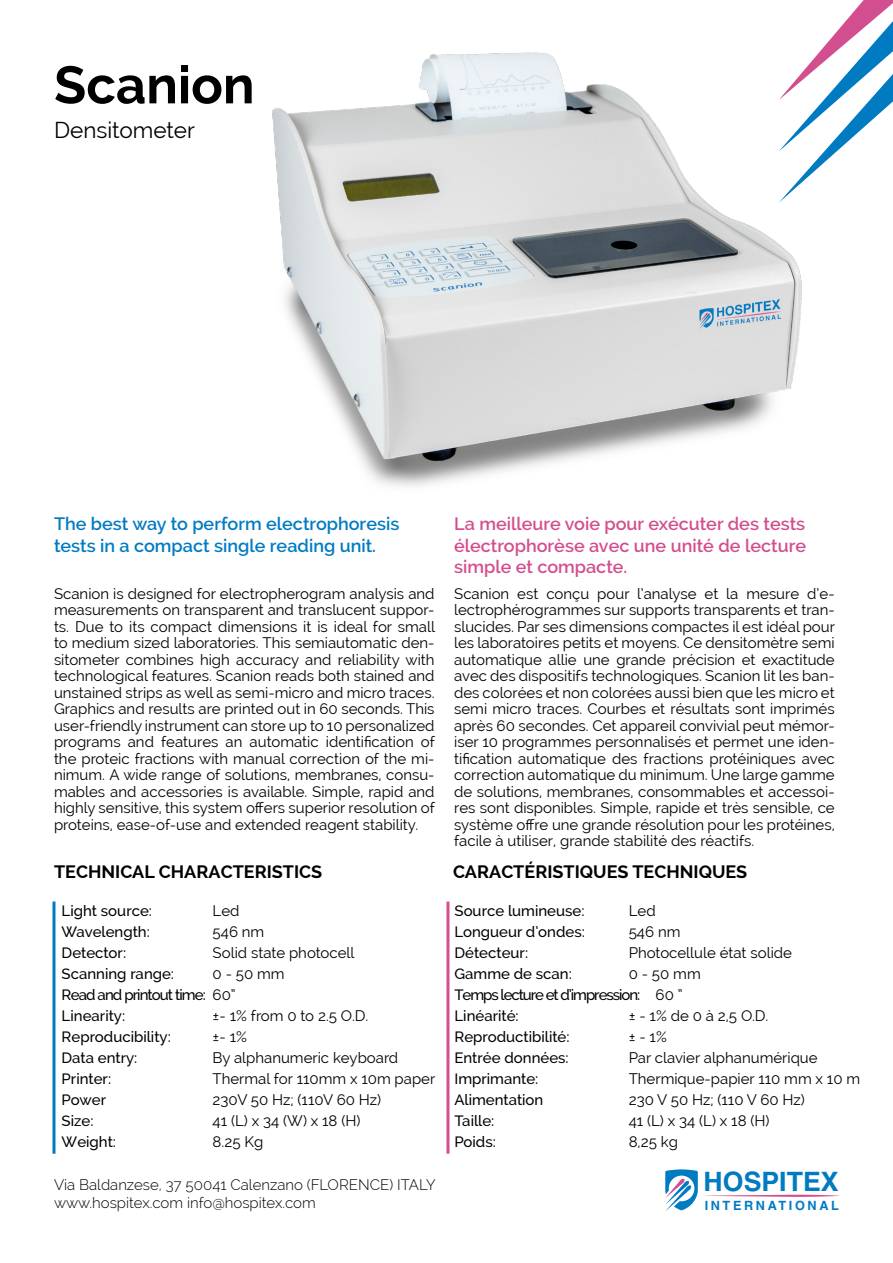
<style>
.page{position:relative;width:893px;height:1263px;background:#fff}
.page>*{position:absolute;margin:0;border:0;box-sizing:border-box;transform-origin:0 0}
.t1{font:700 52.5px "Raleway";color:#000}
.t2{font:700 26.7px "Helvetica LT Std";color:#007bc2}
.t3{font:22.5px "Raleway";color:#000}
.t4{font:600 18px/21.6px "Raleway";color:#d34e8e;text-align:justify}
.t5{font:600 18px/21.6px "Raleway";color:#007bc2}
.t6{font:700 18px "Raleway";color:#000}
.t7{font:15px/16.5px "Raleway";color:#000;text-align:justify}
.t8{font:500 15px/21px "Raleway";color:#000}
.t9{font:300 15px/18px "Raleway";color:#000}
.t10{font:700 12.75px "Helvetica LT Std";letter-spacing:.205em;color:#007bc2}
.s1{font-weight:400}
</style>
<div class="page">
<img style="left:272px;top:52px;width:530px;height:435px">
<svg style="left:52px;top:901px;width:4px;height:253px"></svg>
<hr style="left:446px;top:901px;width:3px;height:253px;background:#d34e8e">
<svg style="left:706px;top:1195px;width:133px;height:2px"></svg>
<svg style="left:665px;top:1169px;width:33px;height:42px"></svg>
<svg style="left:779px;top:0;width:114px;height:203px"></svg>
<h1 class="t1" style="left:54px;top:55px;width:202px">Scanion</h1>
<h3 class="t3" style="left:54px;top:117px;width:143px">Densitometer</h3>
<p class="t5" style="left:54px;top:513px;width:347px">The best way to perform electrophoresis tests in a compact single reading unit.</p>
<p class="t4" style="left:454px;top:513px;width:353px">La meilleure voie pour exécuter des tests électrophorèse avec une unité de lecture simple et compacte.</p>
<p class="t7" style="left:54px;top:585px;width:383px">Scanion is designed for electropherogram analysis and measurements on transparent and translucent suppor&shy;ts. Due to its compact dimensions it is ideal for small to medium sized laboratories. This semiautomatic den&shy;sitometer combines high accuracy and reliability with technological features. Scanion reads both stained and unstained strips as well as semi-micro and micro traces.<br>Graphics and results are printed out in 60 seconds. This user-friendly instrument can store up to 10 personalized programs and features an automatic identification of the proteic fractions with manual correction of the mi&shy;nimum. A wide range of solutions, membranes, consu&shy;mables and accessories is available. Simple, rapid and highly sensitive, this system offers superior resolution of proteins, ease-of-use and extended reagent stability.</p>
<p class="t7" style="left:454px;top:585px;width:382px">Scanion est conçu pour l’analyse et la mesure d’e&shy;lectrophérogrammes sur supports transparents et tran&shy;slucides. Par ses dimensions compactes il est idéal pour les laboratoires petits et moyens. Ce densitomètre semi automatique allie une grande précision et exactitude avec des dispositifs technologiques. Scanion lit les ban&shy;des colorées et non colorées aussi bien que les micro et semi micro traces. Courbes et résultats sont imprimés après 60 secondes. Cet appareil convivial peut mémor&shy;iser 10 programmes personnalisés et permet une iden&shy;tification automatique des fractions protéiniques avec correction automatique du minimum. Une large gamme de solutions, membranes, consommables et accessoi&shy;res sont disponibles. Simple, rapide et très sensible, ce système offre une grande résolution pour les protéines, facile à utiliser, grande stabilité des réactifs.</p>
<p class="t6" style="left:453px;top:861px;width:296px">CARACTÉRISTIQUES TECHNIQUES</p>
<p class="t6" style="left:54px;top:861px;width:270px">TECHNICAL CHARACTERISTICS</p>
<p class="t7" style="left:213px;top:900px;width:143px;line-height:21px;text-align:left">Led<br>546 nm<br>Solid state photocell<br>0 - 50 mm</p>
<p class="t7" style="left:213px;top:1005px;width:224px;line-height:21px;text-align:left">±- 1% from 0 to 2.5 O.D.<br>±- 1%<br>By alphanumeric keyboard<br>Thermal for 110mm x 10m paper<br>230V 50 Hz; (110V 60 Hz)<br>41 (L) x 34 (W) x 18 (H)<br>8.25 Kg</p>
<p class="t8" style="left:62px;top:900px;width:176px">Light source:<br>Wavelength:<br>Detector:<br>Scanning range:<br>Read and printout time: <span class="s1">60”<br></span>Linearity:<br>Reproducibility:<br>Data entry:<br>Printer:<br>Power<br>Size:<br>Weight:</p>
<p class="t8" style="left:454px;top:900px;width:187px">Source lumineuse:<br>Longueur d’ondes:<br>Détecteur:<br>Gamme de scan:<br>Temps lecture et d’impression:<br>Linéarité:<br>Reproductibilité:<br>Entrée données:<br>Imprimante:<br>Alimentation<br>Taille:<br>Poids:</p>
<p class="t7" style="left:629px;top:902px;width:28px">Led</p>
<p class="t7" style="left:629px;top:923px;width:53px">546 nm</p>
<p class="t7" style="left:629px;top:944px;width:165px">Photocellule état solide</p>
<p class="t7" style="left:629px;top:965px;width:74px">0 - 50 mm</p>
<p class="t7" style="left:656px;top:986px;width:29px">60 ”</p>
<p class="t7" style="left:629px;top:1007px;width:141px">± - 1% de 0 à 2,5 O.D.</p>
<p class="t7" style="left:629px;top:1028px;width:40px">± - 1%</p>
<p class="t7" style="left:629px;top:1049px;width:190px">Par clavier alphanumérique</p>
<p class="t7" style="left:629px;top:1070px;width:233px">Thermique-papier 110 mm x 10 m</p>
<p class="t7" style="left:629px;top:1091px;width:178px">230 V 50 Hz; (110 V 60 Hz)</p>
<p class="t7" style="left:629px;top:1112px;width:142px">41 (L) x 34 (L) x 18 (H)</p>
<p class="t7" style="left:629px;top:1133px;width:51px">8,25 kg</p>
<p class="t9" style="left:54px;top:1176px;width:383px">Via Baldanzese, 37 50041 Calenzano (FLORENCE) ITALY www.hospitex.com info@hospitex.com</p>
<h2 class="t2" style="left:704px;top:1165px;width:137px">HOSPITEX</h2>
<p class="t10" style="left:705px;top:1198px;width:136px">INTERNATIONAL</p>
</div>
